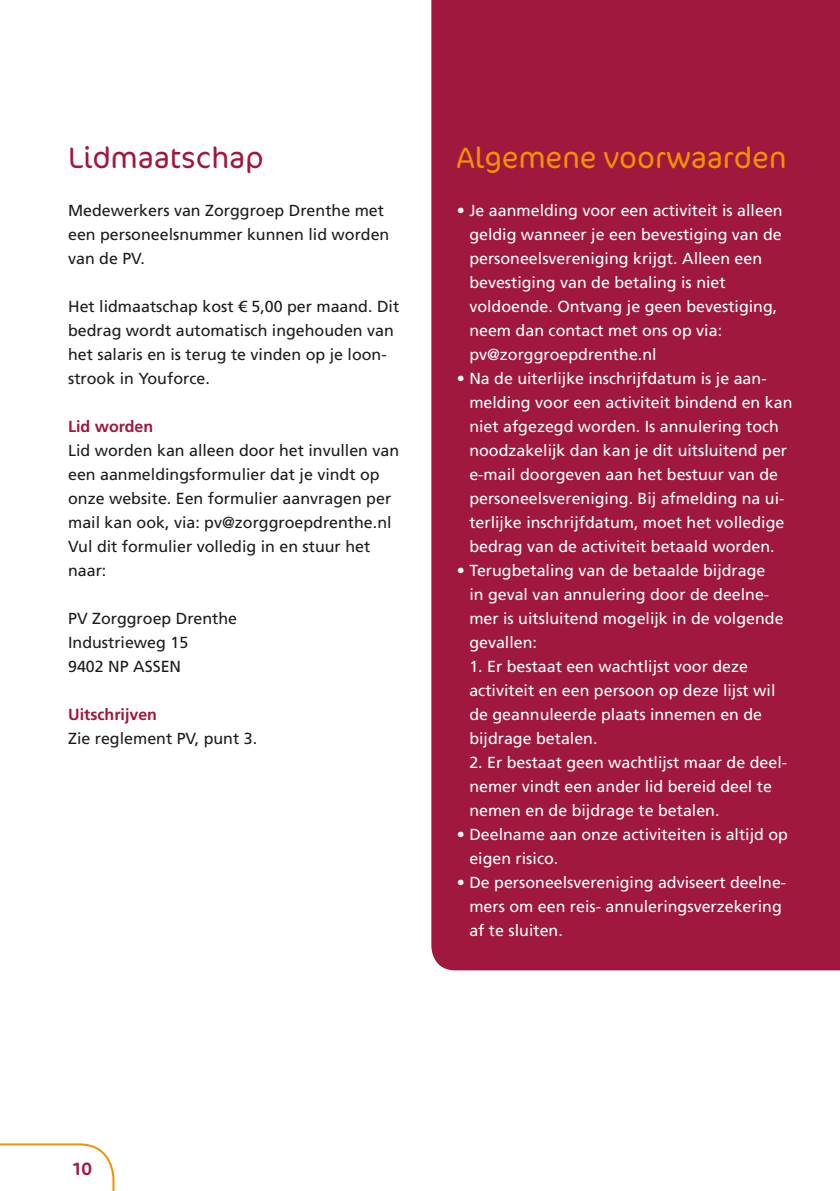
<style>
.page{position:relative;width:840px;height:1191px;background:#fff}
.page>*{position:absolute;margin:0;border:0;box-sizing:border-box;transform-origin:0 0}
.t1{font:300 30px "Cocon";color:#f39200}
.t2{font:300 30px "Cocon";color:#a0183d}
.t3{font:18px "Cocon OT";color:#a0183d}
.t4{font:16px/24px "Frutiger LT Std";color:#fff}
.t5{font:16px/24px "Frutiger LT Std";color:#1d1d1b}
.t6{font:700 16px "Frutiger LT Std";color:#a0183d}
</style>
<div class="page">
<div style="left:431px;top:0;width:408px;height:970px;background:#a0183d"></div>
<svg style="left:0;top:1143px;width:115px;height:48px"></svg>
<div style="left:806px;top:0;width:33px;height:107px;background:#a0183d"></div>
<h1 class="t2" style="left:68px;top:140px;width:197px">Lidmaatschap</h1>
<p class="t5" style="left:68px;top:199px;width:322px">Medewerkers van Zorggroep Drenthe met een personeelsnummer kunnen lid worden van de PV.</p>
<p class="t5" style="left:68px;top:295px;width:332px">Het lidmaatschap kost € 5,00 per maand. Dit bedrag wordt automatisch ingehouden van het salaris en is terug te vinden op je loon&shy;strook in Youforce.</p>
<p class="t6" style="left:68px;top:417px;width:87px">Lid worden</p>
<p class="t5" style="left:68px;top:439px;width:332px">Lid worden kan alleen door het invullen van een aanmeldingsformulier dat je vindt op onze website. Een formulier aanvragen per mail kan ook, via: pv@zorggroepdrenthe.nl Vul dit formulier volledig in en stuur het naar:</p>
<p class="t5" style="left:68px;top:607px;width:170px">PV Zorggroep Drenthe<br>Industrieweg 15<br>9402 NP ASSEN</p>
<p class="t6" style="left:68px;top:705px;width:90px">Uitschrijven</p>
<p class="t5" style="left:68px;top:727px;width:190px">Zie reglement PV, punt 3.</p>
<h1 class="t1" style="left:456px;top:140px;width:331px">Algemene voorwaarden</h1>
<p class="t4" style="left:469px;top:199px;width:315px;text-indent:-12px">• Je aanmelding voor een activiteit is alleen geldig wanneer je een bevestiging van de personeelsvereniging krijgt. Alleen een bevestiging van de betaling is niet voldoende. Ontvang je geen bevestiging, neem dan contact met ons op via: pv@zorggroepdrenthe.nl</p>
<p class="t4" style="left:469px;top:367px;width:324px;text-indent:-12px">• Na de uiterlijke inschrijfdatum is je aan&shy;melding voor een activiteit bindend en kan niet afgezegd worden. Is annulering toch noodzakelijk dan kan je dit uitsluitend per e-mail doorgeven aan het bestuur van de personeelsvereniging. Bij afmelding na ui&shy;terlijke inschrijfdatum, moet het volledige bedrag van de activiteit betaald worden.</p>
<p class="t4" style="left:469px;top:559px;width:315px;text-indent:-12px">• Terugbetaling van de betaalde bijdrage in geval van annulering door de deelne&shy;mer is uitsluitend mogelijk in de volgende gevallen:</p>
<p class="t4" style="left:469px;top:655px;width:307px">1. Er bestaat een wachtlijst voor deze activiteit en een persoon op deze lijst wil de geannuleerde plaats innemen en de bijdrage betalen.</p>
<p class="t4" style="left:469px;top:751px;width:319px">2. Er bestaat geen wachtlijst maar de deel&shy;nemer vindt een ander lid bereid deel te nemen en de bijdrage te betalen.</p>
<p class="t4" style="left:469px;top:823px;width:320px;text-indent:-12px">• Deelname aan onze activiteiten is altijd op eigen risico.</p>
<p class="t4" style="left:469px;top:871px;width:318px;text-indent:-12px">• De personeelsvereniging adviseert deelne&shy;mers om een reis- annuleringsverzekering af te sluiten.</p>
<p class="t3" style="left:71px;top:1157px;width:23px">10</p>
</div>
